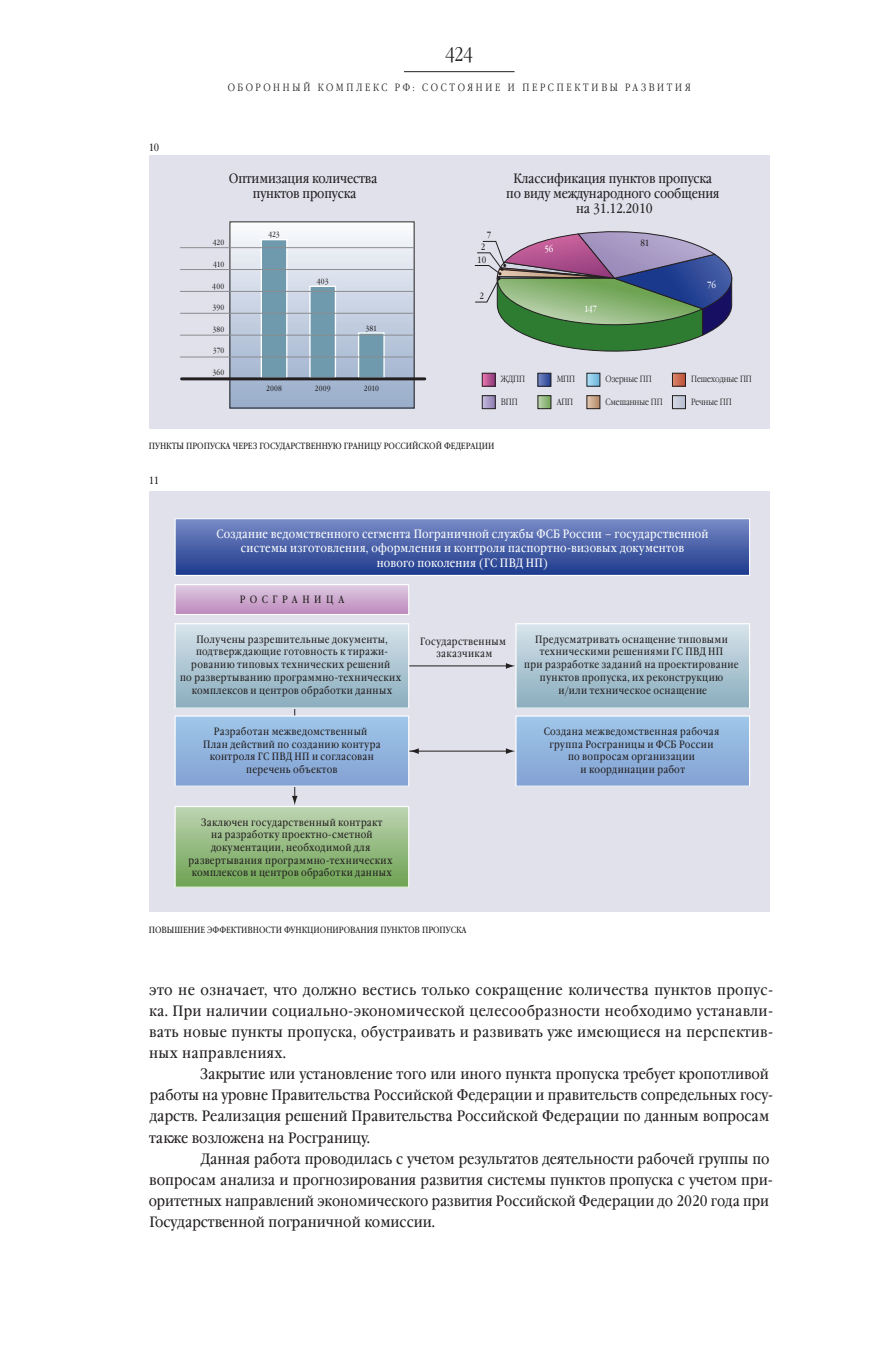
<style>
.page{position:relative;width:893px;height:1361px;background:#fff}
.page>*{position:absolute;margin:0;border:0;box-sizing:border-box;transform-origin:0 0}
.t1{font:300 19.5px "Garamond Narrow C";color:#231f20}
.t2{font:15px/21px "Garamond Book Narrow C";color:#231f20;scale:1.04 1}
.t3{font:15px/21px "Garamond Book Narrow C";color:#231f20;text-align:justify;scale:1.05 1}
.t4{font:13.5px/15px "Garamond Book Narrow C";letter-spacing:-.01em;color:#231f20;text-align:center}
.t5{font:12.15px/14.5px "Garamond Book Narrow C";letter-spacing:.025em;color:#fff;text-align:center}
.t6{font:10.65px/12.8px "Garamond Book Narrow C";letter-spacing:.03em;color:#231f20;text-align:center}
.t7{font:10.65px "Garamond Book Narrow C";letter-spacing:.43em;color:#231f20}
.t8{font:300 10.5px "Garamond Narrow C";color:#231f20}
.t9{font:10.5px "Garamond Book Narrow C";color:#231f20}
.t10{font:9px "Garamond Book Narrow C";color:#231f20}
.t11{font:300 9px "Garamond Narrow C";letter-spacing:-.01em;color:#231f20}
.t12{font:9px "Garamond Book Narrow C";letter-spacing:-.03em;color:#fff}
.t13{font:7.5px "Garamond Book Narrow C";letter-spacing:.025em;color:#231f20}
</style>
<div class="page">
<div style="left:149px;top:155px;width:621px;height:274px;background:#e0e1eb"></div>
<svg style="left:484px;top:375px;width:9px;height:9px"></svg>
<div style="left:482px;top:373px;width:13px;height:13px;border:1px solid #231f20"></div>
<svg style="left:484px;top:397px;width:9px;height:10px"></svg>
<div style="left:482px;top:395px;width:13px;height:14px;border:1px solid #231f20"></div>
<svg style="left:540px;top:375px;width:9px;height:9px"></svg>
<div style="left:538px;top:373px;width:13px;height:13px;border:1px solid #231f20"></div>
<svg style="left:540px;top:397px;width:9px;height:10px"></svg>
<div style="left:538px;top:395px;width:13px;height:14px;border:1px solid #231f20"></div>
<svg style="left:589px;top:375px;width:9px;height:9px"></svg>
<div style="left:587px;top:373px;width:13px;height:13px;border:1px solid #231f20"></div>
<svg style="left:589px;top:397px;width:9px;height:10px"></svg>
<div style="left:587px;top:395px;width:13px;height:14px;border:1px solid #231f20"></div>
<svg style="left:674px;top:375px;width:10px;height:9px"></svg>
<div style="left:672px;top:373px;width:14px;height:13px;border:1px solid #231f20"></div>
<svg style="left:674px;top:397px;width:10px;height:10px"></svg>
<div style="left:672px;top:395px;width:14px;height:14px;border:1px solid #231f20"></div>
<svg style="left:232px;top:224px;width:180px;height:182px"></svg>
<div style="left:261px;top:240px;width:26px;height:138px;background:#6f9aae"></div>
<div style="left:261px;top:239px;width:26px;height:140px;border:1px solid #fff"></div>
<div style="left:310px;top:286px;width:25px;height:92px;background:#6f9aae"></div>
<div style="left:309px;top:286px;width:27px;height:93px;border:1px solid #fff"></div>
<div style="left:359px;top:333px;width:25px;height:45px;background:#6f9aae"></div>
<div style="left:358px;top:332px;width:27px;height:47px;border:1px solid #fff"></div>
<hr style="left:182px;top:377px;width:243px;height:3px;background:#231f20">
<hr style="left:180px;top:357px;width:234px;height:1px;background:#8a8c8f">
<hr style="left:180px;top:335px;width:234px;height:1px;background:#8a8c8f">
<hr style="left:180px;top:313px;width:234px;height:1px;background:#8a8c8f">
<hr style="left:180px;top:291px;width:234px;height:1px;background:#8a8c8f">
<hr style="left:180px;top:269px;width:234px;height:1px;background:#8a8c8f">
<hr style="left:180px;top:247px;width:234px;height:1px;background:#8a8c8f">
<svg style="left:474px;top:231px;width:259px;height:121px"></svg>
<div style="left:149px;top:491px;width:621px;height:420px;background:#e0e1eb"></div>
<hr style="left:294px;top:691px;width:1px;height:107px;background:#231f20">
<hr style="left:402px;top:665px;width:106px;height:1px;background:#231f20">
<hr style="left:402px;top:751px;width:106px;height:1px;background:#231f20">
<svg style="left:175px;top:623px;width:234px;height:85px;background:#b2c9d5"></svg>
<svg style="left:506px;top:623px;width:244px;height:85px;background:#b4cad5"></svg>
<svg style="left:175px;top:715px;width:244px;height:72px;background:#98b8df"></svg>
<svg style="left:175px;top:796px;width:234px;height:92px;background:#a0c090"></svg>
<svg style="left:506px;top:715px;width:244px;height:72px;background:#98b8df"></svg>
<svg style="left:175px;top:518px;width:575px;height:58px;background:#5168ac"></svg>
<svg style="left:175px;top:584px;width:234px;height:31px;background:#d1b0d2"></svg>
<hr style="left:404px;top:71px;width:110px;height:1px;background:#231f20">
<h1 class="t1" style="left:445px;top:43px;width:29px">424</h1>
<p class="t9" style="left:149px;top:142px;width:12px">10</p>
<p class="t8" style="left:228px;top:82px;width:11px">оборонный</p>
<p class="t8" style="left:318px;top:82px;width:10px">комплекс</p>
<p class="t8" style="left:395px;top:82px;width:37px">рф :состояние</p>
<p class="t8" style="left:508px;top:82px;width:25px">и перспективы</p>
<p class="t8" style="left:625px;top:82px;width:10px">развития</p>
<p class="t4" style="left:229px;top:171px;width:150px">Оптимизация количества пунктов пропуска</p>
<p class="t13" style="left:213px;top:239px;width:13px">420</p>
<p class="t13" style="left:213px;top:260px;width:13px">410</p>
<p class="t13" style="left:212px;top:282px;width:14px">400</p>
<p class="t13" style="left:213px;top:303px;width:13px">390</p>
<p class="t13" style="left:212px;top:325px;width:13px">380</p>
<p class="t13" style="left:213px;top:346px;width:13px">370</p>
<p class="t13" style="left:212px;top:368px;width:13px">360</p>
<p class="t13" style="left:268px;top:230px;width:13px">423</p>
<p class="t13" style="left:317px;top:277px;width:13px">403</p>
<p class="t13" style="left:266px;top:384px;width:18px">2008</p>
<p class="t13" style="left:315px;top:384px;width:18px">2009</p>
<p class="t13" style="left:365px;top:324px;width:13px">381</p>
<p class="t13" style="left:364px;top:384px;width:17px">2010</p>
<p class="t10" style="left:487px;top:230px;width:6px">7</p>
<p class="t10" style="left:481px;top:242px;width:6px">2</p>
<p class="t10" style="left:477px;top:255px;width:11px">10</p>
<p class="t10" style="left:479px;top:291px;width:6px">2</p>
<p class="t4" style="left:506px;top:171px;width:215px">Классификация пунктов пропуска по виду международного сообщения на 31.12.2010</p>
<p class="t12" style="left:544px;top:244px;width:11px">56</p>
<p class="t12" style="left:584px;top:304px;width:14px">147</p>
<p class="t10" style="left:640px;top:237px;width:11px">81</p>
<p class="t12" style="left:707px;top:280px;width:11px">76</p>
<p class="t11" style="left:501px;top:374px;width:26px">ЖДПП</p>
<p class="t11" style="left:501px;top:397px;width:18px">ВПП</p>
<p class="t11" style="left:557px;top:374px;width:20px">МПП</p>
<p class="t11" style="left:557px;top:397px;width:18px">АПП</p>
<p class="t11" style="left:606px;top:374px;width:48px">Озерные ПП</p>
<p class="t11" style="left:606px;top:397px;width:59px">Смешанные ПП</p>
<p class="t11" style="left:691px;top:374px;width:62px">Пешеходные ПП</p>
<p class="t11" style="left:691px;top:397px;width:42px">Речные ПП</p>
<p class="t10" style="left:149px;top:441px;width:14px">Пункты</p>
<p class="t10" style="left:186px;top:441px;width:7px">пропуска</p>
<p class="t10" style="left:233px;top:441px;width:6px">чере</p>
<p class="t10" style="left:253px;top:441px;width:14px">з государственную</p>
<p class="t10" style="left:344px;top:441px;width:7px">границу</p>
<p class="t10" style="left:384px;top:441px;width:12px">Росси</p>
<p class="t10" style="left:412px;top:441px;width:13px">йско</p>
<p class="t10" style="left:436px;top:441px;width:22px">й Федерации</p>
<p class="t9" style="left:149px;top:475px;width:12px">11</p>
<p class="t5" style="left:216px;top:526px;width:493px">Создание ведомственного сегмента Пограничной службы ФСБ России – государственной системы изготовления, оформления и контроля паспортно-визовых документов<br>нового поколения (ГС ПВД НП)</p>
<p class="t7" style="left:240px;top:593px;width:106px">РОСГРАНИЦА</p>
<p class="t6" style="left:180px;top:633px;width:223px">Получены разрешительные документы, подтверждающие готовность к тиражи&shy;рованию типовых технических решений<br>по развертыванию программно-технических комплексов и центров обработки данных</p>
<p class="t6" style="left:524px;top:633px;width:216px">Предусматривать оснащение типовыми техническими решениями ГС ПВД НП<br>при разработке заданий на проектирование пунктов пропуска, их реконструкцию и/или техническое оснащение</p>
<p class="t6" style="left:203px;top:725px;width:179px">Разработан межведомственный<br>План действий по созданию контура контроля ГС ПВД НП и согласован перечень объектов</p>
<p class="t6" style="left:420px;top:635px;width:87px">Государственным заказчикам</p>
<p class="t6" style="left:544px;top:725px;width:177px">Создана межведомственная рабочая группа Росграницы и ФСБ России по вопросам организации<br>и координации работ</p>
<p class="t6" style="left:189px;top:816px;width:205px">Заключен государственный контракт<br>на разработку проектно-сметной документации, необходимой для развертывания программно-технических комплексов и центров обработки данных</p>
<p class="t10" style="left:149px;top:924px;width:14px">Повы</p>
<p class="t10" style="left:174px;top:924px;width:15px">шение</p>
<p class="t10" style="left:207px;top:924px;width:13px">эффективности</p>
<p class="t10" style="left:284px;top:924px;width:7px">функционировани</p>
<p class="t10" style="left:373px;top:924px;width:14px">я пунктов</p>
<p class="t10" style="left:422px;top:924px;width:7px">пропуска</p>
<p class="t3" style="left:149px;top:980px;width:596px">это не означает, что должно вестись только сокращение количества пунктов пропус&shy;ка. При наличии социально-экономической целесообразности необходимо устанавли&shy;вать новые пункты пропуска, обустраивать и развивать уже имеющиеся на перспектив&shy;ных направлениях.</p>
<p class="t2" style="left:149px;top:1064px;width:601px;text-indent:51px">Закрытие или установление того или иного пункта пропуска требует кропотливой работы на уровне Правительства Российской Федерации и правительств сопредельных госу&shy;дарств. Реализация решений Правительства Российской Федерации по данным вопросам также возложена на Росграницу.</p>
<p class="t2" style="left:149px;top:1148px;width:602px;text-indent:52px">Данная работа проводилась с учетом результатов деятельности рабочей группы по вопросам анализа и прогнозирования развития системы пунктов пропуска с учетом при&shy;оритетных направлений экономического развития Российской Федерации до 2020 года при Государственной пограничной комиссии.</p>
</div>
